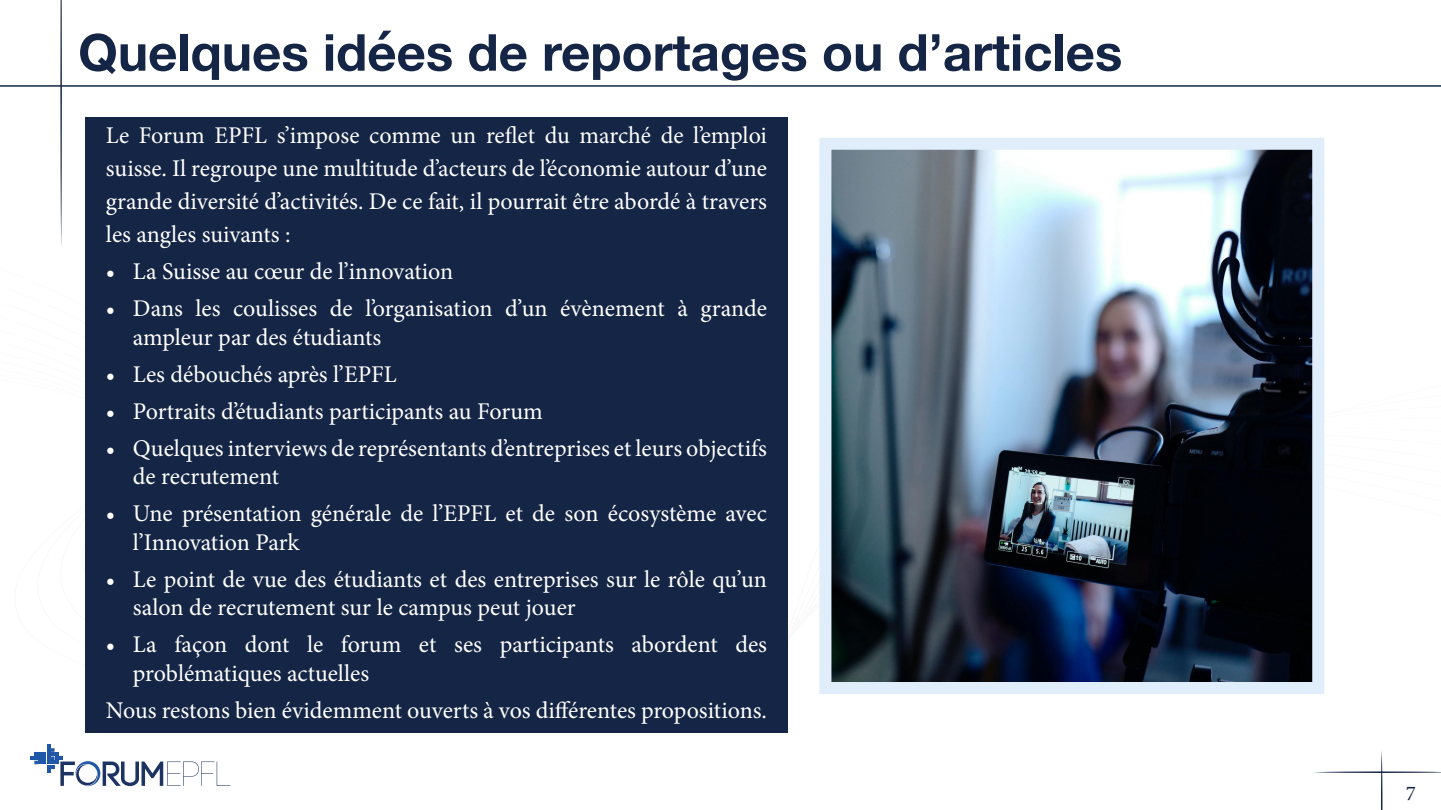
<style>
.page{position:relative;width:1441px;height:810px;background:#fff}
.page>*{position:absolute;margin:0;border:0;box-sizing:border-box;transform-origin:0 0}
.Titre{font:700 51px "Helvetica Neue";color:#142545}
.puce{font:24px/28.5px "Minion Pro";color:#fff}
.t1{font:21px "Minion Pro";color:#152444}
</style>
<div class="page">
<hr style="left:0;top:85px;width:1440px;height:2px;background:#142545">
<svg style="left:30px;top:744px;width:200px;height:42px"></svg>
<svg style="left:60px;top:0;width:2px;height:247px"></svg>
<svg style="left:1313px;top:751px;width:127px;height:59px"></svg>
<div style="left:85px;top:117px;width:702px;height:615px;background:#142545"></div>
<img style="left:832px;top:151px;width:478px;height:530px">
<div style="left:819px;top:138px;width:504px;height:556px;border:12px solid #e0eefb"></div>
<p class="Titre" style="left:78px;top:13px;width:1045px">Quelques idées de reportages ou d’articles</p>
<p class="puce" style="left:106px;top:119px;width:662px;line-height:33px;text-align:justify">Le Forum EPFL s’impose comme un reflet du marché de l’emploi suisse. Il regroupe une multitude d’acteurs de l’économie autour d’une grande diversité d’activités. De ce fait, il pourrait être abordé à travers les angles suivants :</p>
<p class="puce" style="left:106px;top:258px;width:349px">• La Suisse au cœur de l’innovation</p>
<p class="puce" style="left:133px;top:295px;width:635px;text-indent:-27px">• Dans les coulisses de l’organisation d’un évènement à grande ampleur par des étudiants</p>
<p class="puce" style="left:106px;top:360px;width:292px">• Les débouchés après l’EPFL</p>
<p class="puce" style="left:106px;top:397px;width:438px">• Portraits d’étudiants participants au Forum</p>
<p class="puce" style="left:133px;top:434px;width:635px;text-indent:-27px">• Quelques interviews de représentants d’entreprises et leurs objectifs de recrutement</p>
<p class="puce" style="left:133px;top:500px;width:635px;text-indent:-27px">• Une présentation générale de l’EPFL et de son écosystème avec l’Innovation Park</p>
<p class="puce" style="left:133px;top:565px;width:635px;text-indent:-27px">• Le point de vue des étudiants et des entreprises sur le rôle qu’un salon de recrutement sur le campus peut jouer</p>
<p class="puce" style="left:133px;top:631px;width:635px;text-indent:-27px">• La façon dont le forum et ses participants abordent des problématiques actuelles</p>
<p class="puce" style="left:106px;top:696px;width:662px">Nous restons bien évidemment ouverts à vos différentes propositions.</p>
<p class="t1" style="left:1405px;top:779px;width:12px">7</p>
</div>
